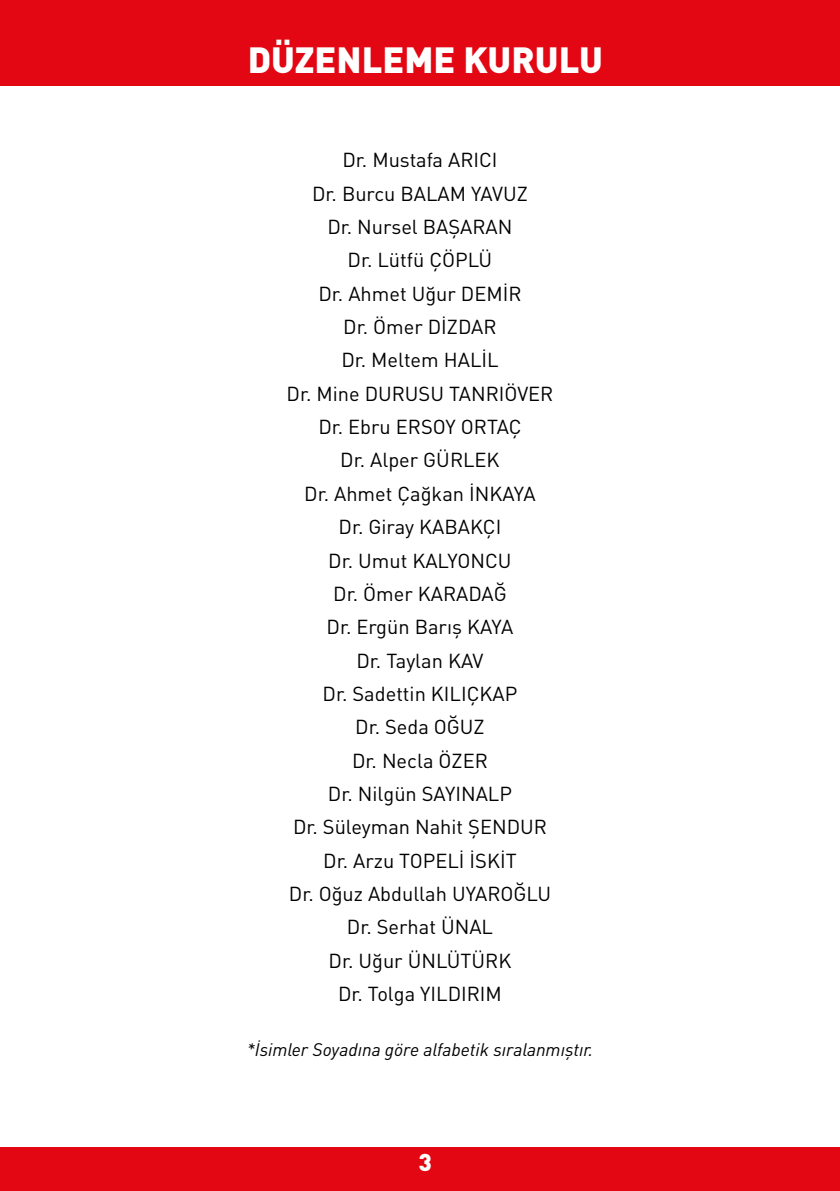
<style>
.page{position:relative;width:840px;height:1191px;background:#fff}
.page>*{position:absolute;margin:0;border:0;box-sizing:border-box;transform-origin:0 0}
.t1{font:900 36px "DIN Pro";color:#fff}
.t2{font:900 24px "DIN Pro";color:#fff}
.t3{font:20px/33.4px "DIN Pro";color:#000;text-align:center}
.t4{font:italic 18px "DIN Pro";color:#000}
</style>
<div class="page">
<div style="left:0;top:1147px;width:839px;height:44px;background:#e30613"></div>
<div style="left:0;top:0;width:839px;height:85px;background:#e30613"></div>
<h1 class="t1" style="left:247px;top:36px;width:356px">DÜZENLEME KURULU</h1>
<p class="t3" style="left:286px;top:142px;width:268px">Dr. Mustafa ARICI<br>Dr. Burcu BALAM YAVUZ<br>Dr. Nursel BAŞARAN<br>Dr. Lütfü ÇÖPLÜ<br>Dr. Ahmet Uğur DEMİR<br>Dr. Ömer DİZDAR<br>Dr. Meltem HALİL<br>Dr. Mine DURUSU TANRIÖVER<br>Dr. Ebru ERSOY ORTAÇ<br>Dr. Alper GÜRLEK<br>Dr. Ahmet Çağkan İNKAYA<br>Dr. Giray KABAKÇI<br>Dr. Umut KALYONCU<br>Dr. Ömer KARADAĞ<br>Dr. Ergün Barış KAYA<br>Dr. Taylan KAV<br>Dr. Sadettin KILIÇKAP<br>Dr. Seda OĞUZ<br>Dr. Necla ÖZER<br>Dr. Nilgün SAYINALP<br>Dr. Süleyman Nahit ŞENDUR<br>Dr. Arzu TOPELİ İSKİT<br>Dr. Oğuz Abdullah UYAROĞLU<br>Dr. Serhat ÜNAL<br>Dr. Uğur ÜNLÜTÜRK<br>Dr. Tolga YILDIRIM</p>
<p class="t4" style="left:247px;top:1038px;width:347px">*İsimler Soyadına göre alfabetik sıralanmıştır.</p>
<p class="t2" style="left:418px;top:1146px;width:15px">3</p>
</div>
